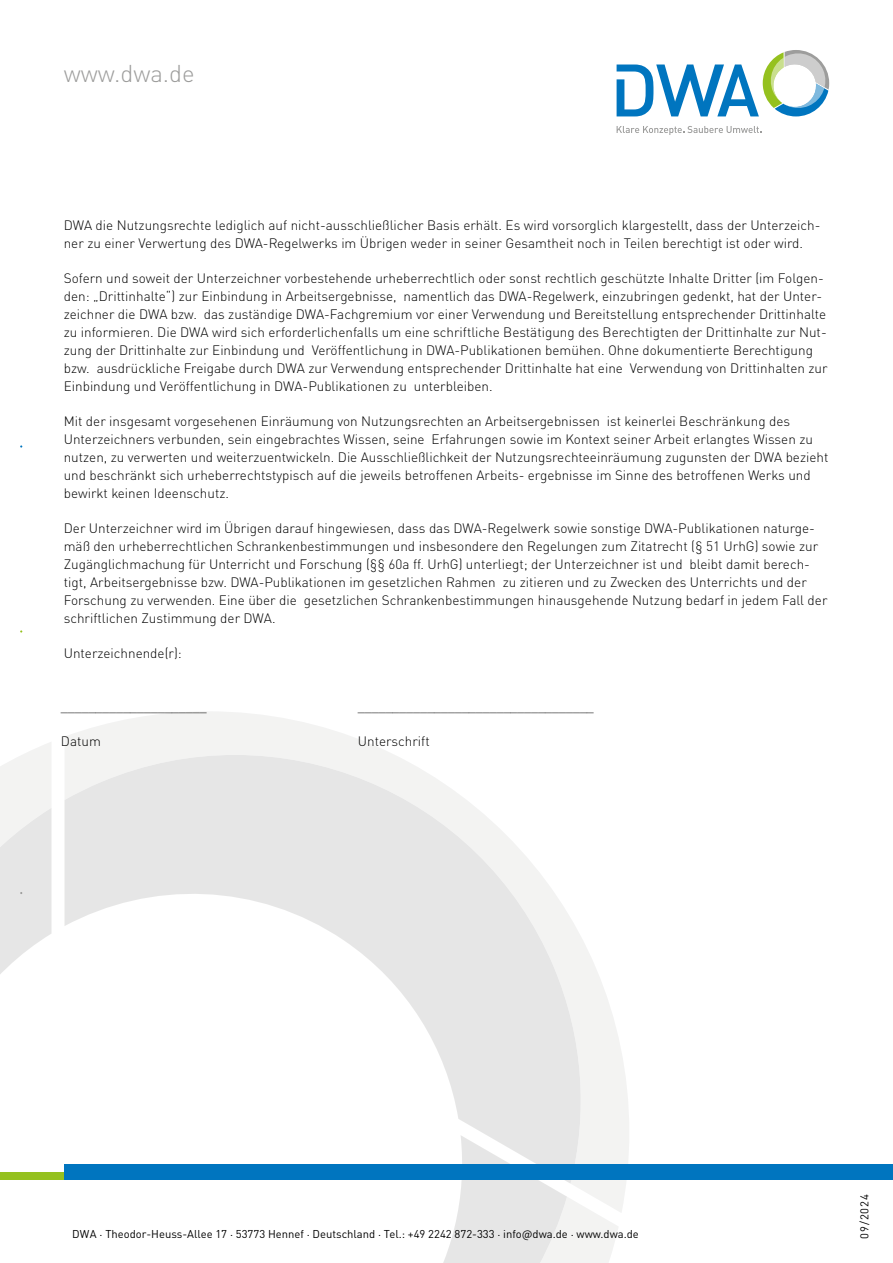
<style>
.page{position:relative;width:893px;height:1263px;background:#fff}
.page>*{position:absolute;margin:0;border:0;box-sizing:border-box;transform-origin:0 0}
.t1{font:300 24px "DINOT";color:#9d9d9c}
.Fließtext{font:300 13.5px/18px "DINOT";color:#000}
.t2{font:11.25px "DINOT";color:#000}
</style>
<div class="page">
<svg style="left:65px;top:712px;width:297px;height:29px;fill:#f3f3f2"></svg>
<svg style="left:617px;top:126px;width:144px;height:9px"></svg>
<svg style="left:617px;top:50px;width:212px;height:66px"></svg>
<svg style="left:0;top:741px;width:619px;height:522px"></svg>
<div style="left:0;top:1172px;width:65px;height:8px;background:#95c11f"></div>
<div style="left:65px;top:1164px;width:828px;height:16px;background:#0075bf"></div>
<p class="t1" style="left:64px;top:55px;width:133px">www.dwa.de</p>
<p class="Fließtext" style="left:64px;top:216px;width:758px">DWA die Nutzungsrechte lediglich auf nicht-ausschließlicher Basis erhält. Es wird vorsorglich klargestellt, dass der Unterzeich&shy;ner zu einer Verwertung des DWA-Regelwerks im Übrigen weder in seiner Gesamtheit noch in Teilen berechtigt ist oder wird.</p>
<p class="Fließtext" style="left:64px;top:269px;width:765px">Sofern und soweit der Unterzeichner vorbestehende urheberrechtlich oder sonst rechtlich geschützte Inhalte Dritter (im Folgen&shy;den: „Drittinhalte“) zur Einbindung in Arbeitsergebnisse, namentlich das DWA-Regelwerk, einzubringen gedenkt, hat der Unter&shy;zeichner die DWA bzw. das zuständige DWA-Fachgremium vor einer Verwendung und Bereitstellung entsprechender Drittinhalte zu informieren. Die DWA wird sich erforderlichenfalls um eine schriftliche Bestätigung des Berechtigten der Drittinhalte zur Nut&shy;zung der Drittinhalte zur Einbindung und Veröffentlichung in DWA-Publikationen bemühen. Ohne dokumentierte Berechtigung bzw. ausdrückliche Freigabe durch DWA zur Verwendung entsprechender Drittinhalte hat eine Verwendung von Drittinhalten zur Einbindung und Veröffentlichung in DWA-Publikationen zu unterbleiben.</p>
<p class="Fließtext" style="left:64px;top:412px;width:766px">Mit der insgesamt vorgesehenen Einräumung von Nutzungsrechten an Arbeitsergebnissen ist keinerlei Beschränkung des Unterzeichners verbunden, sein eingebrachtes Wissen, seine Erfahrungen sowie im Kontext seiner Arbeit erlangtes Wissen zu nutzen, zu verwerten und weiterzuentwickeln. Die Ausschließlichkeit der Nutzungsrechteeinräumung zugunsten der DWA bezieht und beschränkt sich urheberrechtstypisch auf die jeweils betroffenen Arbeits- ergebnisse im Sinne des betroffenen Werks und bewirkt keinen Ideenschutz.</p>
<p class="Fließtext" style="left:64px;top:519px;width:765px">Der Unterzeichner wird im Übrigen darauf hingewiesen, dass das DWA-Regelwerk sowie sonstige DWA-Publikationen naturge&shy;mäß den urheberrechtlichen Schrankenbestimmungen und insbesondere den Regelungen zum Zitatrecht (§ 51 UrhG) sowie zur Zugänglichmachung für Unterricht und Forschung (§§ 60a ff. UrhG) unterliegt; der Unterzeichner ist und bleibt damit berech&shy;tigt, Arbeitsergebnisse bzw. DWA-Publikationen im gesetzlichen Rahmen zu zitieren und zu Zwecken des Unterrichts und der Forschung zu verwenden. Eine über die gesetzlichen Schrankenbestimmungen hinausgehende Nutzung bedarf in jedem Fall der schriftlichen Zustimmung der DWA.</p>
<p class="Fließtext" style="left:64px;top:644px;width:120px">Unterzeichnende(r):</p>
<p class="Fließtext" style="left:61px;top:696px;width:147px">_____________________</p>
<p class="Fließtext" style="left:358px;top:696px;width:237px">__________________________________</p>
<p class="Fließtext" style="left:61px;top:731px;width:42px">Datum</p>
<p class="Fließtext" style="left:358px;top:731px;width:73px">Unterschrift</p>
<p class="t2" style="left:72px;top:1226px;width:568px">DWA . Theodor-Heuss-Allee 17 . 53773 Hennef . Deutschland . Tel.: +49 2242 872-333 . info@dwa.de . www.dwa.de</p>
<p class="t2" style="left:856px;top:1239px;width:46px;rotate:-90deg">09/2024</p>
</div>
